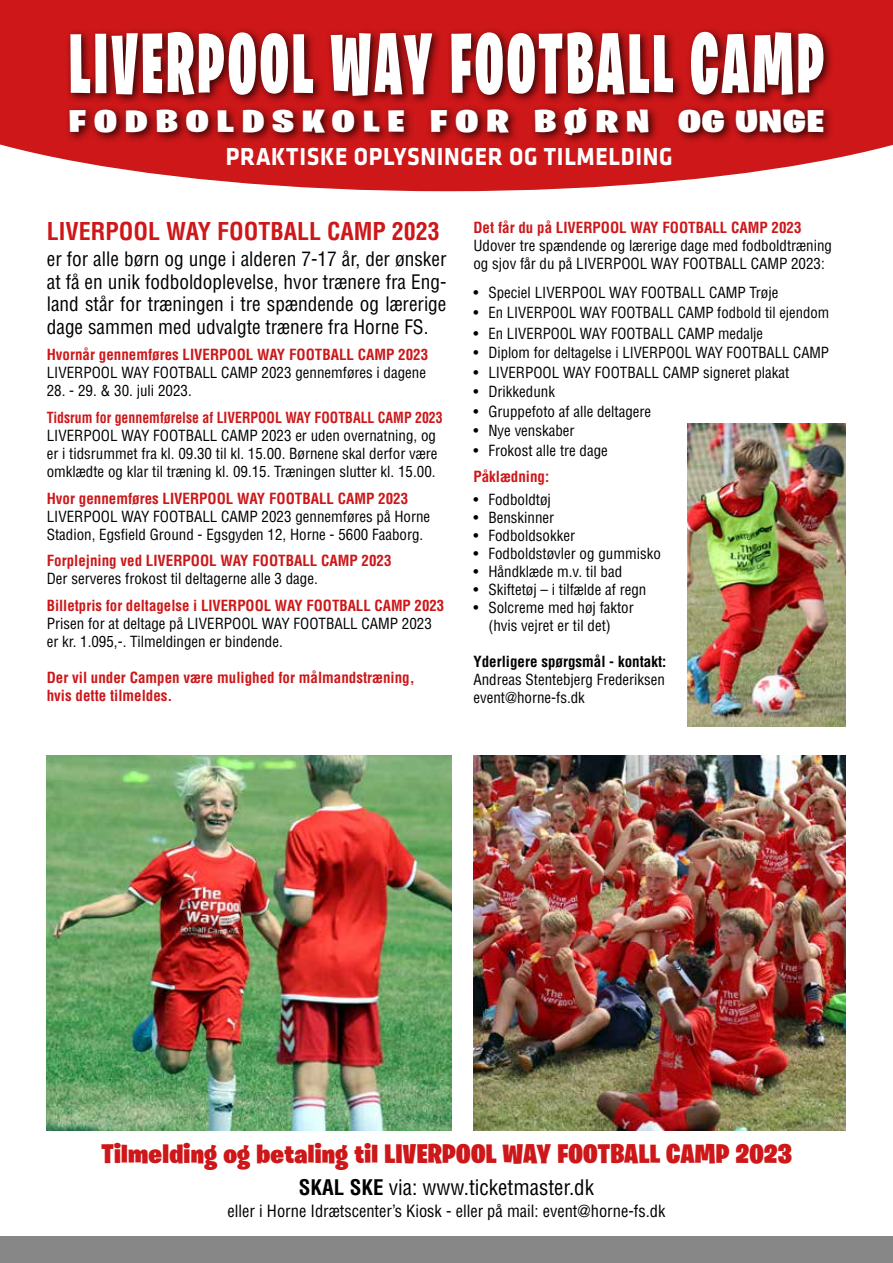
<style>
.page{position:relative;width:893px;height:1263px;background:#fff}
.page>*{position:absolute;margin:0;border:0;box-sizing:border-box;transform-origin:0 0}
.t1{font:900 85.5px "Burbank Big Condensed";letter-spacing:.06em;color:#fff;scale:.7 1}
.t2{font:900 31.5px "Burbank Big Condensed";letter-spacing:.17em;color:#fff;scale:1.53 1}
.t3{font:900 27px "Burbank Big Condensed";letter-spacing:.01em;color:#cd1719;scale:1.13 1}
.t4{font:700 25.5px "Klavika";letter-spacing:.03em;color:#fff;scale:.91 1}
.t5{font:700 condensed 24px "Helvetica";color:#cd1719}
.t6{font:condensed 21px "Helvetica";color:#000}
.t7{font:condensed 19.5px/22.5px "Helvetica";color:#000;text-align:justify}
.t8{font:condensed 16.5px "Helvetica";color:#000}
.t9{font:condensed 15px/18px "Helvetica";color:#000}
.t10{font:700 condensed 15px/18px "Helvetica";color:#cd1719}
.t11{font:700 condensed 15px "Helvetica";color:#cd1719;scale:.92 1}
.t12{font:700 condensed 15px "Helvetica";color:#000}
.s1{font-weight:700}
</style>
<div class="page">
<img style="left:47px;top:756px;width:405px;height:374px">
<img style="left:473px;top:756px;width:373px;height:374px">
<div style="left:0;top:1236px;width:893px;height:27px;background:#878787"></div>
<svg style="left:0;top:0;width:893px;height:191px;fill:#cd1719"></svg>
<div style="left:65px;top:27px;width:769px;height:119px;background:#000;opacity:.75"></div>
<img style="left:687px;top:424px;width:159px;height:302px">
<h1 class="t1" style="left:69px;top:11px;width:1079px">LIVERPOOL WAY FOOTBALL CAMP</h1>
<h2 class="t2" style="left:69px;top:102px;width:495px">FODBOLDSKOLE FOR BØRN OG UNGE</h2>
<h3 class="t4" style="left:226px;top:142px;width:493px">PRAKTISKE OPLYSNINGER OG TILMELDING</h3>
<h3 class="t5" style="left:47px;top:216px;width:395px">LIVERPOOL WAY FOOTBALL CAMP 2023</h3>
<h3 class="t7" style="left:47px;top:248px;width:401px">er for alle børn og unge i alderen 7-17 år, der ønsker at få en unik fodboldoplevelse, hvor trænere fra Eng&shy;land står for træningen i tre spændende og lærerige dage sammen med udvalgte trænere fra Horne FS.</h3>
<p class="t10" style="left:47px;top:346px;width:383px">Hvornår gennemføres LIVERPOOL WAY FOOTBALL CAMP 2023</p>
<p class="t9" style="left:47px;top:364px;width:381px">LIVERPOOL WAY FOOTBALL CAMP 2023 gennemføres i dagene</p>
<p class="t9" style="left:47px;top:382px;width:146px">28. - 29. &amp; 30. juli 2023.</p>
<p class="t11" style="left:47px;top:408px;width:432px">Tidsrum for gennemførelse af LIVERPOOL WAY FOOTBALL CAMP 2023</p>
<p class="t9" style="left:47px;top:426px;width:392px;text-align:justify">LIVERPOOL WAY FOOTBALL CAMP 2023 er uden overnatning, og er i tidsrummet fra kl. 09.30 til kl. 15.00. Børnene skal derfor være omklædte og klar til træning kl. 09.15. Træningen slutter kl. 15.00.</p>
<p class="t10" style="left:47px;top:489px;width:363px">Hvor gennemføres LIVERPOOL WAY FOOTBALL CAMP 2023</p>
<p class="t9" style="left:47px;top:507px;width:385px">LIVERPOOL WAY FOOTBALL CAMP 2023 gennemføres på Horne<br>Stadion, Egsfield Ground - Egsgyden 12, Horne - 5600 Faaborg.</p>
<p class="t10" style="left:47px;top:551px;width:346px">Forplejning ved LIVERPOOL WAY FOOTBALL CAMP 2023</p>
<p class="t9" style="left:47px;top:569px;width:272px">Der serveres frokost til deltagerne alle 3 dage.</p>
<p class="t10" style="left:47px;top:596px;width:399px">Billetpris for deltagelse i LIVERPOOL WAY FOOTBALL CAMP 2023</p>
<p class="t9" style="left:47px;top:614px;width:387px">Prisen for at deltage på LIVERPOOL WAY FOOTBALL CAMP 2023 er kr. 1.095,-. Tilmeldingen er bindende.</p>
<p class="t10" style="left:47px;top:668px;width:369px">Der vil under Campen være mulighed for målmandstræning, hvis dette tilmeldes.</p>
<p class="t10" style="left:473px;top:218px;width:330px">Det får du på LIVERPOOL WAY FOOTBALL CAMP 2023</p>
<p class="t9" style="left:473px;top:236px;width:360px">Udover tre spændende og lærerige dage med fodboldtræning og sjov får du på LIVERPOOL WAY FOOTBALL CAMP 2023:</p>
<p class="t9" style="left:473px;top:283px;width:306px">• Speciel LIVERPOOL WAY FOOTBALL CAMP Trøje</p>
<p class="t9" style="left:473px;top:303px;width:357px">• En LIVERPOOL WAY FOOTBALL CAMP fodbold til ejendom</p>
<p class="t9" style="left:473px;top:324px;width:291px">• En LIVERPOOL WAY FOOTBALL CAMP medalje</p>
<p class="t9" style="left:473px;top:343px;width:357px">• Diplom for deltagelse i LIVERPOOL WAY FOOTBALL CAMP</p>
<p class="t9" style="left:473px;top:363px;width:317px">• LIVERPOOL WAY FOOTBALL CAMP signeret plakat</p>
<p class="t9" style="left:473px;top:382px;width:83px">• Drikkedunk</p>
<p class="t9" style="left:473px;top:402px;width:179px">• Gruppefoto af alle deltagere</p>
<p class="t9" style="left:473px;top:421px;width:103px">• Nye venskaber</p>
<p class="t9" style="left:473px;top:441px;width:136px">• Frokost alle tre dage</p>
<p class="t10" style="left:473px;top:468px;width:77px">Påklædning:</p>
<p class="t9" style="left:473px;top:490px;width:79px">• Fodboldtøj</p>
<p class="t9" style="left:473px;top:508px;width:82px">• Benskinner</p>
<p class="t9" style="left:473px;top:526px;width:103px">• Fodboldsokker</p>
<p class="t9" style="left:473px;top:544px;width:189px">• Fodboldstøvler og gummisko</p>
<p class="t9" style="left:473px;top:562px;width:150px">• Håndklæde m.v. til bad</p>
<p class="t9" style="left:473px;top:580px;width:174px">• Skiftetøj – i tilfælde af regn</p>
<p class="t9" style="left:473px;top:598px;width:162px;text-align:center">• Solcreme med høj faktor (hvis vejret er til det)</p>
<p class="t12" style="left:473px;top:652px;width:194px">Yderligere spørgsmål - kontakt:</p>
<p class="t9" style="left:473px;top:670px;width:193px">Andreas Stentebjerg Frederiksen event@horne-fs.dk</p>
<h3 class="t3" style="left:101px;top:1137px;width:612px">Tilmelding og betaling til LIVERPOOL WAY FOOTBALL CAMP 2023</h3>
<h3 class="t6" style="left:299px;top:1174px;width:297px"><span class="s1">SKAL SKE</span> via: www.ticketmaster.dk</h3>
<p class="t8" style="left:228px;top:1201px;width:439px">eller i Horne Idrætscenter’s Kiosk - eller på mail: event@horne-fs.dk</p>
</div>
